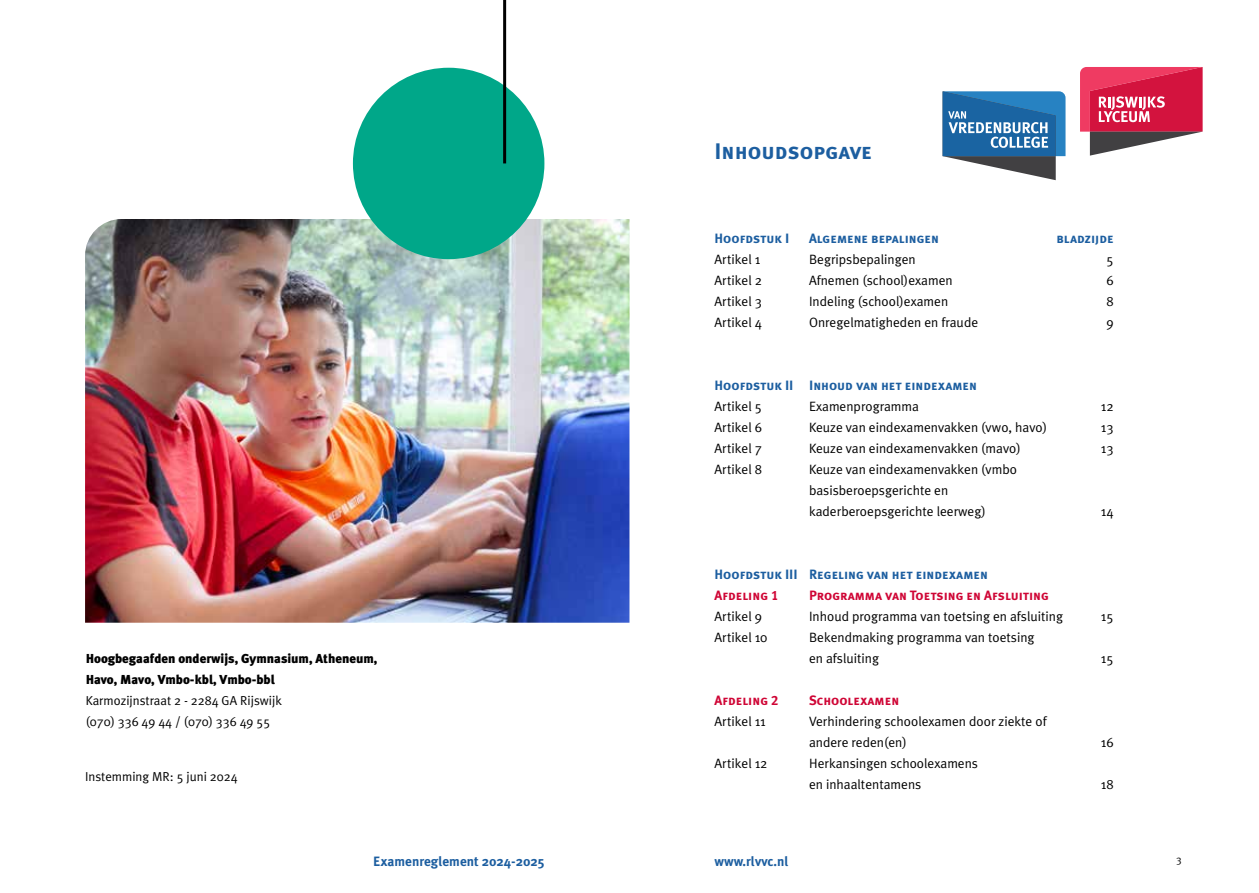
<style>
.page{position:relative;width:1259px;height:893px;background:#fff}
.page>*{position:absolute;margin:0;border:0;box-sizing:border-box;transform-origin:0 0}
.t1{font:22.5px "Meta Plus Bold Caps";color:#1c5ea0}
.t2{font:13.5px/21px "Meta Plus Normal";color:#000}
.t3{font:13.5px "Meta Plus Bold Caps";color:#1c5ea0}
.t4{font:13.5px "Meta Plus Bold Caps";color:#cf0535}
.t5{font:700 13.5px "Meta Plus";color:#1c5ea0}
.t6{font:12.9px/21px "Meta Plus Normal";color:#000}
.t7{font:900 12.9px/21px "Meta Plus";color:#000}
.t8{font:10.5px "Meta Plus Normal";color:#000}
</style>
<div class="page">
<svg style="left:942px;top:91px;width:123px;height:89px"></svg>
<svg style="left:1080px;top:67px;width:122px;height:89px"></svg>
<img style="left:85px;top:219px;width:544px;height:404px">
<div style="left:353px;top:68px;width:191px;height:191px;background:#00a789;border-radius:50%"></div>
<hr style="left:503px;top:0;width:3px;height:163px;background:#000">
<h1 class="t1" style="left:714px;top:138px;width:159px">Inhoudsopgave</h1>
<p class="t3" style="left:714px;top:231px;width:76px">Hoofdstuk I</p>
<p class="t3" style="left:809px;top:231px;width:131px">Algemene bepalingen</p>
<p class="t3" style="left:1056px;top:231px;width:59px">bladzijde</p>
<p class="t2" style="left:714px;top:249px;width:47px">Artikel 1</p>
<p class="t2" style="left:809px;top:249px;width:108px">Begripsbepalingen</p>
<p class="t2" style="left:1106px;top:249px;width:9px">5</p>
<p class="t2" style="left:714px;top:270px;width:49px">Artikel 2</p>
<p class="t2" style="left:809px;top:270px;width:145px">Afnemen (school)examen</p>
<p class="t2" style="left:1106px;top:270px;width:9px">6</p>
<p class="t2" style="left:714px;top:291px;width:49px">Artikel 3</p>
<p class="t2" style="left:809px;top:291px;width:141px">Indeling (school)examen</p>
<p class="t2" style="left:1106px;top:291px;width:9px">8</p>
<p class="t2" style="left:714px;top:312px;width:49px">Artikel 4</p>
<p class="t2" style="left:809px;top:312px;width:171px">Onregelmatigheden en fraude</p>
<p class="t2" style="left:1106px;top:312px;width:9px">9</p>
<p class="t7" style="left:86px;top:648px;width:293px">Hoogbegaafden onderwijs, Gymnasium, Atheneum,<br>Havo, Mavo, Vmbo-kbl, Vmbo-bbl</p>
<p class="t6" style="left:86px;top:690px;width:197px">Karmozijnstraat 2 - 2284 GA Rijswijk (070) 336 49 44 / (070) 336 49 55</p>
<p class="t6" style="left:85px;top:766px;width:154px">Instemming MR: 5 juni 2024</p>
<p class="t3" style="left:714px;top:378px;width:264px">Hoofdstuk II Inhoud van het eindexamen</p>
<p class="t2" style="left:714px;top:396px;width:49px">Artikel 5</p>
<p class="t2" style="left:809px;top:396px;width:111px">Examenprogramma</p>
<p class="t2" style="left:1101px;top:396px;width:14px">12</p>
<p class="t2" style="left:714px;top:417px;width:49px">Artikel 6</p>
<p class="t2" style="left:809px;top:417px;width:239px">Keuze van eindexamenvakken (vwo, havo)</p>
<p class="t2" style="left:1101px;top:417px;width:14px">13</p>
<p class="t2" style="left:714px;top:438px;width:49px">Artikel 7</p>
<p class="t2" style="left:809px;top:438px;width:213px">Keuze van eindexamenvakken (mavo)</p>
<p class="t2" style="left:1101px;top:438px;width:14px">13</p>
<p class="t2" style="left:714px;top:459px;width:49px">Artikel 8</p>
<p class="t2" style="left:809px;top:459px;width:210px">Keuze van eindexamenvakken (vmbo basisberoepsgerichte en kaderberoepsgerichte leerweg)</p>
<p class="t2" style="left:1101px;top:501px;width:14px">14</p>
<p class="t3" style="left:714px;top:567px;width:275px">Hoofdstuk III Regeling van het eindexamen</p>
<p class="t4" style="left:714px;top:588px;width:65px">Afdeling 1</p>
<p class="t4" style="left:809px;top:588px;width:241px">Programma van Toetsing en Afsluiting</p>
<p class="t2" style="left:714px;top:606px;width:49px">Artikel 9</p>
<p class="t2" style="left:809px;top:606px;width:255px">Inhoud programma van toetsing en afsluiting</p>
<p class="t2" style="left:1101px;top:606px;width:14px">15</p>
<p class="t2" style="left:714px;top:627px;width:54px">Artikel 10</p>
<p class="t2" style="left:809px;top:627px;width:227px">Bekendmaking programma van toetsing en afsluiting</p>
<p class="t2" style="left:1101px;top:648px;width:14px">15</p>
<p class="t4" style="left:714px;top:693px;width:65px">Afdeling 2</p>
<p class="t4" style="left:809px;top:693px;width:92px">Schoolexamen</p>
<p class="t2" style="left:714px;top:711px;width:53px">Artikel 11</p>
<p class="t2" style="left:809px;top:711px;width:239px">Verhindering schoolexamen door ziekte of andere reden(en)</p>
<p class="t2" style="left:714px;top:753px;width:54px">Artikel 12</p>
<p class="t2" style="left:809px;top:753px;width:170px">Herkansingen schoolexamens en inhaaltentamens</p>
<p class="t2" style="left:1101px;top:732px;width:14px">16</p>
<p class="t2" style="left:1101px;top:774px;width:14px">18</p>
<p class="t5" style="left:373px;top:853px;width:173px">Examenreglement 2024-2025</p>
<p class="t5" style="left:714px;top:853px;width:75px">www.rlvvc.nl</p>
<p class="t8" style="left:1176px;top:853px;width:7px">3</p>
</div>
